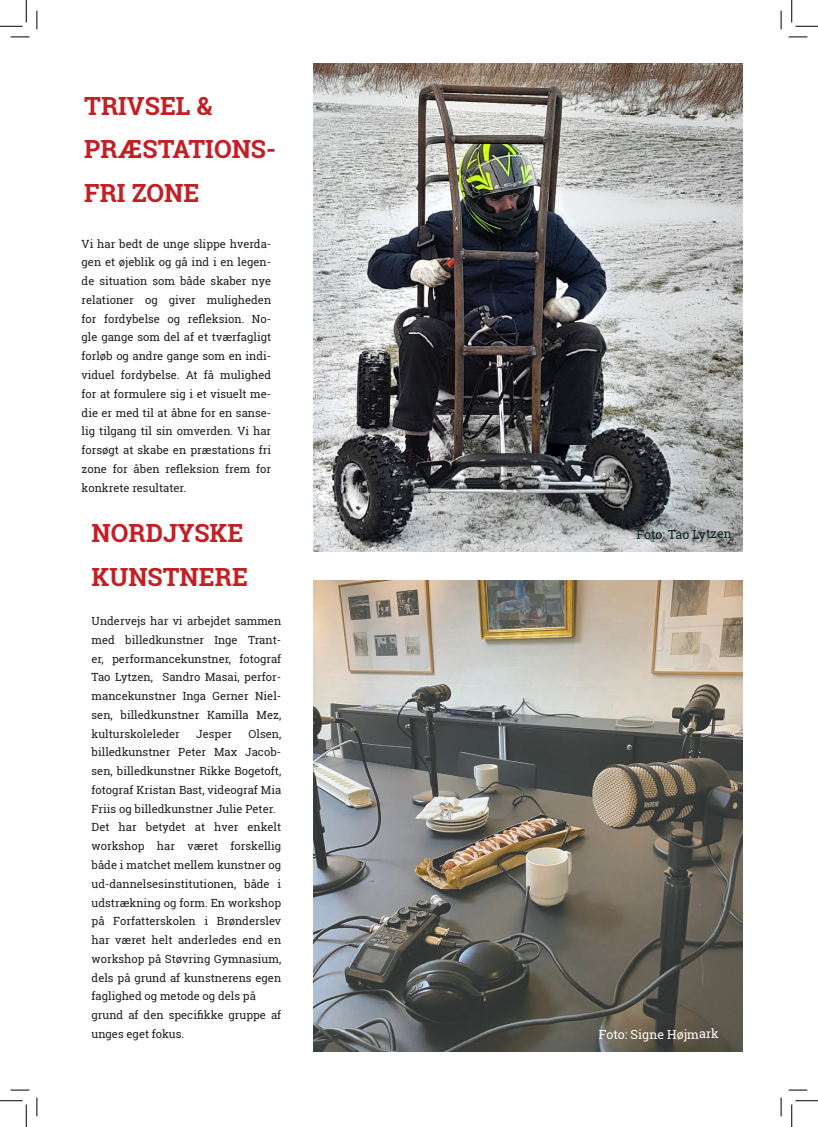
<style>
.page{position:relative;width:818px;height:1127px;background:#fff}
.page>*{position:absolute;margin:0;border:0;box-sizing:border-box;transform-origin:0 0}
._20-35-bold-left{font:700 25px/43.8px "Roboto Slab";color:#c22025}
.t1{font:12.5px "Roboto Slab";color:#fefaf8}
.t2{font:12.5px "Roboto Slab";color:#091f23}
._9-15-reg-leftjustif{font:11.25px/18.8px "Roboto Slab";color:#231f20;text-align:justify}
</style>
<div class="page">
<img style="left:313px;top:64px;width:429px;height:487px">
<img style="left:313px;top:580px;width:429px;height:471px">
<svg style="left:11px;top:36px;width:18px;height:2px"></svg>
<svg style="left:788px;top:36px;width:19px;height:2px"></svg>
<svg style="left:11px;top:1089px;width:18px;height:1px"></svg>
<svg style="left:788px;top:1089px;width:19px;height:1px"></svg>
<svg style="left:36px;top:11px;width:2px;height:18px"></svg>
<svg style="left:36px;top:1097px;width:2px;height:18px"></svg>
<svg style="left:780px;top:11px;width:2px;height:18px"></svg>
<svg style="left:780px;top:1097px;width:2px;height:18px"></svg>
<svg style="left:0;top:0;width:27px;height:27px"></svg>
<svg style="left:0;top:1100px;width:27px;height:26px"></svg>
<svg style="left:791px;top:0;width:27px;height:27px"></svg>
<svg style="left:791px;top:1100px;width:27px;height:26px"></svg>
<p class="_20-35-bold-left" style="left:84px;top:83px;width:193px">TRIVSEL &amp;<br>PRÆSTATIONS-<br>FRI ZONE</p>
<p class="_9-15-reg-leftjustif" style="left:82px;top:234px;width:191px">Vi har bedt de unge slippe hverda&shy;gen et øjeblik og gå ind i en legen&shy;de situation som både skaber nye relationer og giver muligheden for fordybelse og refleksion. No&shy;gle gange som del af et tværfagligt forløb og andre gange som en indi&shy;viduel fordybelse. At få mulighed for at formulere sig i et visuelt me&shy;die er med til at åbne for en sanse&shy;lig tilgang til sin omverden. Vi har forsøgt at skabe en præstations fri zone for åben refleksion frem for konkrete resultater.</p>
<p class="_20-35-bold-left" style="left:92px;top:511px;width:158px">NORDJYSKE<br>KUNSTNERE</p>
<p class="_9-15-reg-leftjustif" style="left:92px;top:611px;width:191px">Undervejs har vi arbejdet sammen med billedkunstner Inge Trant&shy;er, performancekunstner, fotograf Tao Lytzen, Sandro Masai, perfor&shy;mancekunstner Inga Gerner Niel&shy;sen, billedkunstner Kamilla Mez, kulturskoleleder</p>
<p class="_9-15-reg-leftjustif" style="left:92px;top:723px;width:191px;text-indent:157px">Olsen, billedkunstner Peter Max Jacob&shy;sen, billedkunstner Rikke Bogetoft, fotograf Kristan Bast, videograf Mia Friis og billedkunstner Julie Peter.</p>
<p class="_9-15-reg-leftjustif" style="left:92px;top:817px;width:191px">Det har betydet at hver enkelt workshop har været forskellig både i matchet mellem kunstner og ud-dannelsesinstitutionen, både i udstrækning og form. En workshop på Forfatterskolen i Brønderslev har været helt anderledes end en workshop på Støvring Gymnasium, dels på grund af kunstnerens egen faglighed og metode og dels på</p>
<p class="_9-15-reg-leftjustif" style="left:92px;top:1005px;width:191px">grund af den specifikke gruppe af unges eget fokus.</p>
<p class="_9-15-reg-leftjustif" style="left:196px;top:723px;width:37px">Jesper</p>
<p class="t2" style="left:636px;top:526px;width:97px;rotate:-1deg">Foto: Tao Lytzen</p>
<p class="t1" style="left:598px;top:1026px;width:121px;rotate:-1deg">Foto: Signe Højmark</p>
</div>
